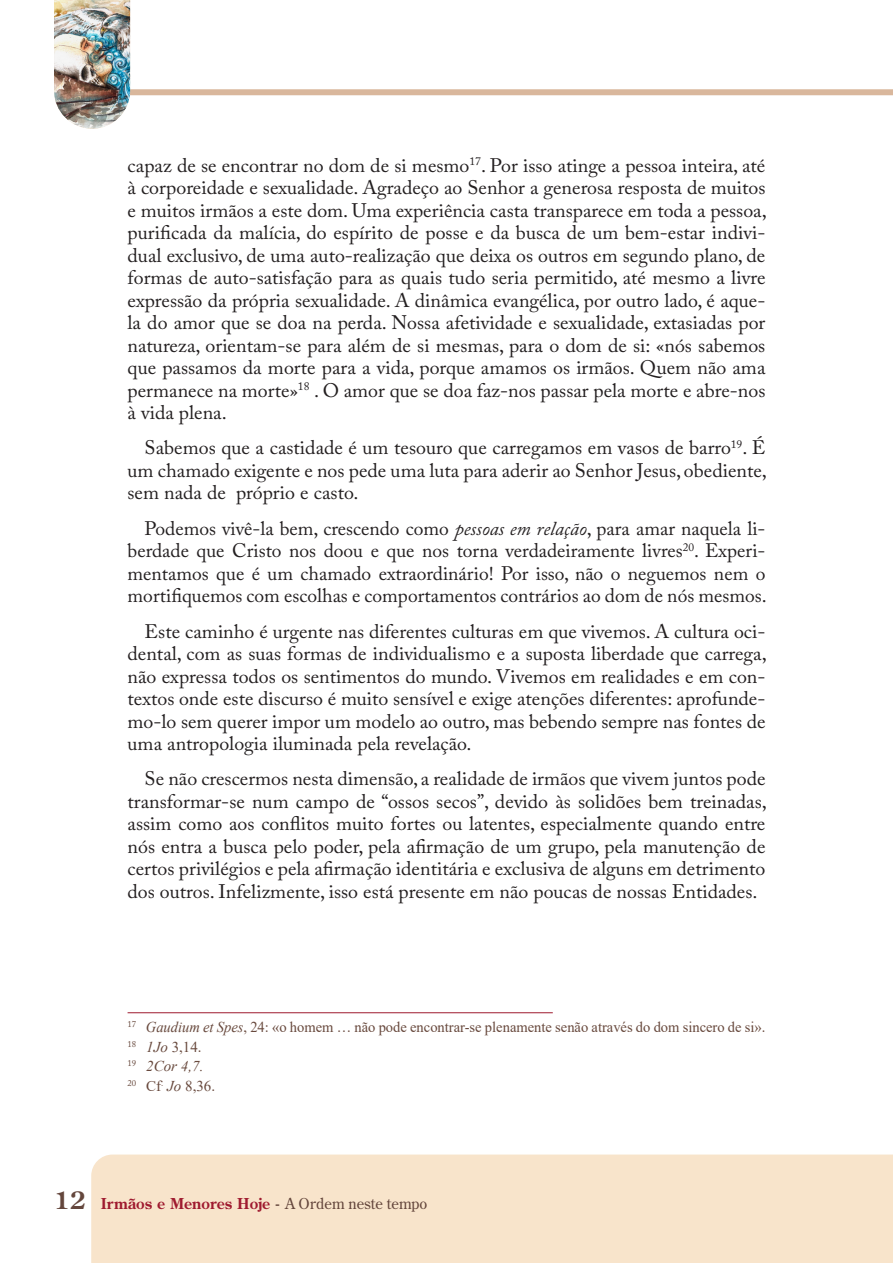
<style>
.page{position:relative;width:893px;height:1263px;background:#fff}
.page>*{position:absolute;margin:0;border:0;box-sizing:border-box;transform-origin:0 0}
.Testo_principale{font:19.5px/22.5px "Adobe Caslon Pro";color:#231f20;text-align:justify}
.Note{font:15px "Times New Roman";color:#68493d}
.t1{font:700 15px "Century Old Style Std";color:#9f1a2f}
.Note-2{font:italic 15px "Times New Roman";color:#68493d}
.s1{font-style:italic}
.s2{font-size:24.15px;color:#64463c}
.s3{color:#64463c}
.s4{font-weight:400;color:#64463c}
</style>
<div class="page">
<div style="left:91px;top:1154px;width:802px;height:109px;background:#f8e4cb"></div>
<div style="left:111px;top:89px;width:782px;height:6px;background:#d9b79c"></div>
<img style="left:54px;top:0;width:76px;height:129px">
<hr style="left:128px;top:1012px;width:425px;height:1px;background:#9f1a2f">
<p class="Testo_principale" style="left:128px;top:154px;width:641px">capaz de se encontrar no dom de si mesmo<sup>17</sup>. Por isso atinge a pessoa inteira, até à corporeidade e sexualidade. Agradeço ao Senhor a generosa resposta de muitos e muitos irmãos a este dom. Uma experiência casta transparece em toda a pessoa, purificada da malícia, do espírito de posse e da busca de um bem-estar indivi&shy;dual exclusivo, de uma auto-realização que deixa os outros em segundo plano, de formas de auto-satisfação para as quais tudo seria permitido, até mesmo a livre expressão da própria sexualidade. A dinâmica evangélica, por outro lado, é aque&shy;la do amor que se doa na perda. Nossa afetividade e sexualidade, extasiadas por natureza, orientam-se para além de si mesmas, para o dom de si: «nós sabemos que passamos da morte para a vida, porque amamos os irmãos. Quem não ama permanece na morte»<sup>18</sup> . O amor que se doa faz-nos passar pela morte e abre-nos à vida plena.</p>
<p class="Testo_principale" style="left:128px;top:436px;width:641px;text-indent:17px">Sabemos que a castidade é um tesouro que carregamos em vasos de barro<sup>19</sup>. É um chamado exigente e nos pede uma luta para aderir ao Senhor Jesus, obediente, sem nada de próprio e casto.</p>
<p class="Testo_principale" style="left:128px;top:517px;width:641px;text-indent:17px">Podemos vivê-la bem, crescendo como <span class="s1">pessoas em relação</span>, para amar naquela li&shy;berdade que Cristo nos doou e que nos torna verdadeiramente livres<sup>20</sup>. Experi&shy;mentamos que é um chamado extraordinário! Por isso, não o neguemos nem o mortifiquemos com escolhas e comportamentos contrários ao dom de nós mesmos.</p>
<p class="Testo_principale" style="left:128px;top:619px;width:641px;text-indent:17px">Este caminho é urgente nas diferentes culturas em que vivemos. A cultura oci&shy;dental, com as suas formas de individualismo e a suposta liberdade que carrega, não expressa todos os sentimentos do mundo. Vivemos em realidades e em con&shy;textos onde este discurso é muito sensível e exige atenções diferentes: aprofunde&shy;mo-lo sem querer impor um modelo ao outro, mas bebendo sempre nas fontes de uma antropologia iluminada pela revelação.</p>
<p class="Testo_principale" style="left:128px;top:767px;width:641px;text-indent:17px">Se não crescermos nesta dimensão, a realidade de irmãos que vivem juntos pode transformar-se num campo de “ossos secos”, devido às solidões bem treinadas, assim como aos conflitos muito fortes ou latentes, especialmente quando entre nós entra a busca pelo poder, pela afirmação de um grupo, pela manutenção de certos privilégios e pela afirmação identitária e exclusiva de alguns em detrimento dos outros. Infelizmente, isso está presente em não poucas de nossas Entidades.</p>
<p class="Note" style="left:128px;top:1017px;width:639px"><sup>17</sup> <span class="s1">Gaudium et Spes</span>, 24: «o homem … não pode encontrar-se plenamente senão através do dom sincero de si».</p>
<p class="Note" style="left:128px;top:1036px;width:76px"><sup>18</sup> <span class="s1">1Jo</span> 3,14.</p>
<p class="Note-2" style="left:128px;top:1056px;width:77px"><sup>19</sup> 2Cor 4,7.</p>
<p class="Note" style="left:128px;top:1075px;width:89px"><sup>20</sup> Cf<sup>.</sup> <span class="s1">Jo</span> 8,36.</p>
<p class="t1" style="left:54px;top:1193px;width:375px"><span class="s2">12</span> Irmãos e Menores Hoje <span class="s3">-</span> <span class="s4">A Ordem neste tempo</span></p>
</div>
